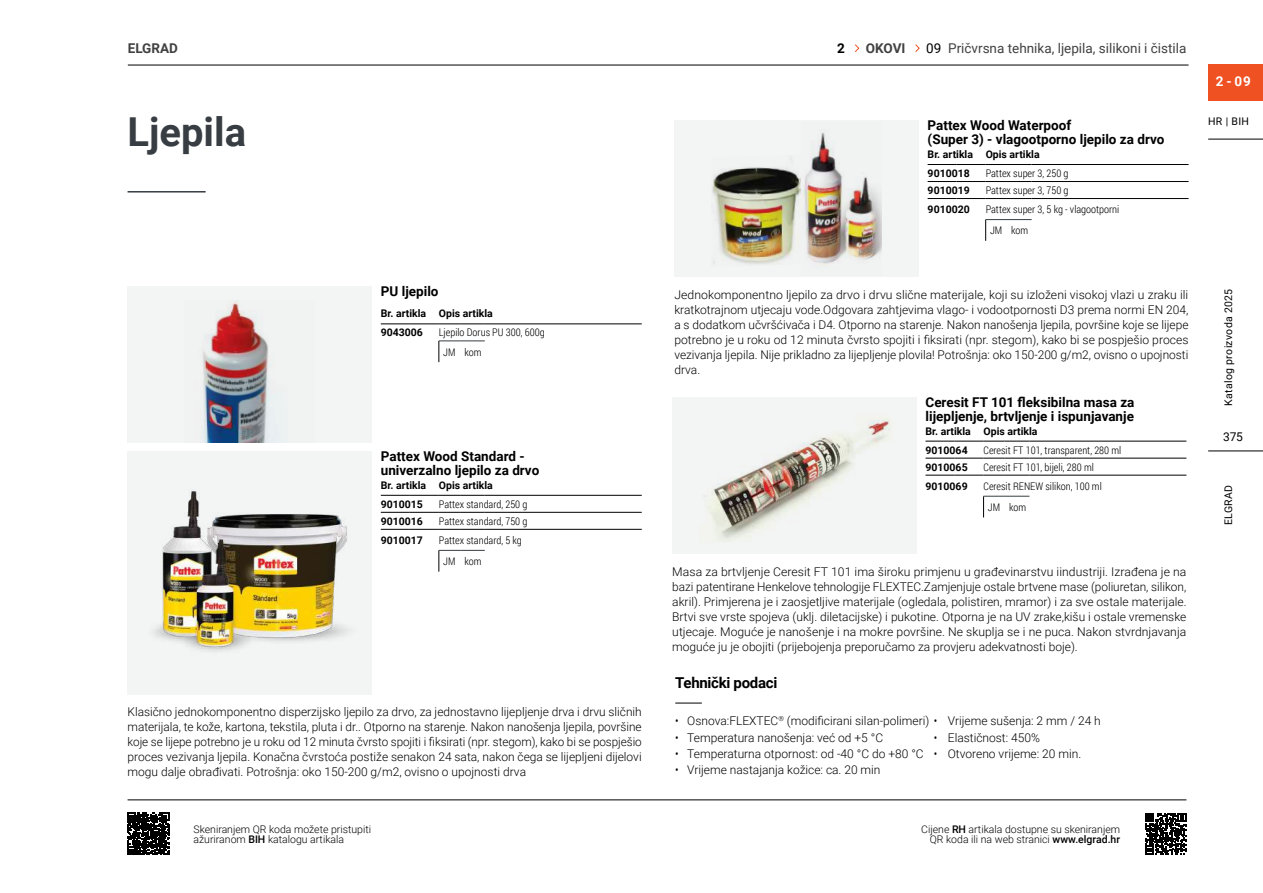
<style>
.page{position:relative;width:1263px;height:893px;background:#fff}
.page>*{position:absolute;margin:0;border:0;box-sizing:border-box;transform-origin:0 0}
.t1{font:700 39.9px "Roboto";color:#373d42}
.t2{font:700 15px "Roboto";letter-spacing:-.02em;color:#000}
.t3{font:700 13.5px/13.5px "Roboto";color:#000}
.t4{font:13.5px "Roboto";color:#414042}
.t5{font:700 13.5px "Roboto";color:#414042}
.t6{font:700 13.5px "Roboto";color:#fff}
.t7{font:300 12px/15px "Roboto";color:#000;text-align:justify}
.t8{font:300 12px/16.2px "Roboto Condensed";color:#000;text-align:justify}
.t9{font:12px "Roboto";color:#000}
.t10{font:300 10.5px/21.1px "Roboto Condensed";color:#000}
.t11{font:700 10.5px/18.9px "Roboto";color:#000}
.t12{font:300 10.5px/10.5px "Roboto";color:#000;text-align:right}
.t13{font:10.5px "Roboto";letter-spacing:.03em;color:#000}
.s1{color:#000}
.s2{font-weight:500}
.s3{font-family:"Roboto Condensed"}
</style>
<div class="page">
<svg style="left:855px;top:44px;width:5px;height:8px"></svg>
<svg style="left:915px;top:44px;width:5px;height:8px"></svg>
<hr style="left:1208px;top:139px;width:55px;height:1px;background:#000">
<hr style="left:1208px;top:451px;width:55px;height:1px;background:#000">
<div style="left:1208px;top:64px;width:55px;height:36px;background:#f05123"></div>
<hr style="left:128px;top:800px;width:1058px;height:1px;background:#000">
<svg style="left:1145px;top:813px;width:41px;height:41px"></svg>
<svg style="left:127px;top:813px;width:42px;height:42px;background:#242424"></svg>
<hr style="left:128px;top:65px;width:1060px;height:1px;background:#000">
<div style="left:128px;top:286px;width:244px;height:157px;background:#f3f4f4"></div>
<svg style="left:381px;top:324px;width:104px;height:1px"></svg>
<hr style="left:485px;top:324px;width:157px;height:1px;background:#000">
<svg style="left:439px;top:341px;width:46px;height:21px"></svg>
<img style="left:202px;top:301px;width:74px;height:142px">
<div style="left:672px;top:397px;width:244px;height:157px;background:#f3f4f4"></div>
<svg style="left:925px;top:441px;width:104px;height:1px"></svg>
<hr style="left:1029px;top:441px;width:157px;height:1px;background:#000">
<svg style="left:925px;top:458px;width:104px;height:1px"></svg>
<hr style="left:1029px;top:458px;width:157px;height:1px;background:#000">
<svg style="left:925px;top:475px;width:104px;height:1px"></svg>
<hr style="left:1029px;top:475px;width:157px;height:1px;background:#000">
<svg style="left:983px;top:496px;width:46px;height:21px"></svg>
<img style="left:704px;top:419px;width:187px;height:122px">
<div style="left:128px;top:451px;width:244px;height:243px;background:#f3f4f4"></div>
<svg style="left:381px;top:495px;width:104px;height:1px"></svg>
<hr style="left:485px;top:495px;width:157px;height:1px;background:#000">
<svg style="left:381px;top:512px;width:104px;height:1px"></svg>
<hr style="left:485px;top:512px;width:157px;height:1px;background:#000">
<svg style="left:381px;top:529px;width:104px;height:1px"></svg>
<hr style="left:485px;top:529px;width:157px;height:1px;background:#000">
<svg style="left:439px;top:550px;width:46px;height:22px"></svg>
<img style="left:154px;top:491px;width:195px;height:160px">
<div style="left:674px;top:120px;width:244px;height:157px;background:#f3f4f4"></div>
<svg style="left:928px;top:164px;width:103px;height:1px"></svg>
<hr style="left:1031px;top:164px;width:157px;height:1px;background:#000">
<svg style="left:928px;top:181px;width:103px;height:1px"></svg>
<hr style="left:1031px;top:181px;width:157px;height:1px;background:#000">
<svg style="left:928px;top:198px;width:103px;height:1px"></svg>
<hr style="left:1031px;top:198px;width:157px;height:1px;background:#000">
<svg style="left:985px;top:219px;width:46px;height:22px"></svg>
<img style="left:712px;top:158px;width:90px;height:106px">
<img style="left:803px;top:132px;width:79px;height:134px">
<hr style="left:128px;top:191px;width:78px;height:2px;background:#373d42">
<svg style="left:675px;top:703px;width:27px;height:1px"></svg>
<p class="t5" style="left:128px;top:38px;width:52px">ELGRAD</p>
<p class="t3" style="left:837px;top:41px;width:9px">2</p>
<p class="t5" style="left:866px;top:38px;width:41px">OKOVI</p>
<p class="t4" style="left:926px;top:38px;width:262px"><span class="s1">09</span> Pričvrsna tehnika, ljepila, silikoni i čistila</p>
<h1 class="t1" style="left:128px;top:103px;width:120px">Ljepila</h1>
<p class="t3" style="left:381px;top:284px;width:59px">PU ljepilo</p>
<p class="t11" style="left:381px;top:304px;width:114px">Br. artikla Opis artikla<br>9043006</p>
<p class="t10" style="left:443px;top:323px;width:103px;line-height:19.2px;text-indent:-4px">Ljepilo Dorus PU 300, 600g<br>JM kom</p>
<p class="t3" style="left:381px;top:449px;width:160px">Pattex Wood Standard - univerzalno ljepilo za drvo</p>
<p class="t11" style="left:381px;top:475px;width:114px">Br. artikla Opis artikla<br>9010015</p>
<p class="t10" style="left:439px;top:493px;width:90px">Pattex standard, 250 g</p>
<p class="t11" style="left:381px;top:511px;width:44px">9010016</p>
<p class="t10" style="left:439px;top:510px;width:90px">Pattex standard, 750 g</p>
<p class="t11" style="left:381px;top:530px;width:44px">9010017</p>
<p class="t10" style="left:443px;top:529px;width:80px;text-indent:-4px">Pattex standard, 5 kg<br>JM kom</p>
<p class="t7" style="left:128px;top:704px;width:516px">Klasično jednokomponentno disperzijsko ljepilo za drvo, za jednostavno lijepljenje drva i drvu sličnih materijala, te kože, kartona, tekstila, pluta i dr.. Otporno na starenje. Nakon nanošenja ljepila, površine koje se lijepe potrebno je u roku od 12 minuta čvrsto spojiti i fiksirati (npr. stegom), kako bi se pospješio proces vezivanja ljepila. Konačna čvrstoća postiže senakon 24 sata, nakon čega se lijepljeni dijelovi mogu dalje obrađivati. Potrošnja: oko 150-200 g/m2, ovisno o upojnosti drva</p>
<p class="t12" style="left:194px;top:823px;width:179px;text-align:left">Skeniranjem QR koda možete pristupiti ažuriranom <span class="s2">BIH</span> katalogu artikala</p>
<p class="t3" style="left:928px;top:118px;width:238px">Pattex Wood Waterpoof<br>(Super 3) - vlagootporno ljepilo za drvo</p>
<p class="t11" style="left:928px;top:145px;width:114px">Br. artikla Opis artikla<br>9010018</p>
<p class="t10" style="left:986px;top:162px;width:84px">Pattex super 3, 250 g</p>
<p class="t11" style="left:928px;top:180px;width:44px">9010019</p>
<p class="t10" style="left:986px;top:179px;width:84px">Pattex super 3, 750 g</p>
<p class="t11" style="left:928px;top:199px;width:44px">9010020</p>
<p class="t10" style="left:990px;top:198px;width:131px;text-indent:-4px">Pattex super 3, 5 kg - vlagootporni<br>JM kom</p>
<p class="t7" style="left:674px;top:287px;width:516px">Jednokomponentno ljepilo za drvo i drvu slične materijale, koji su izloženi visokoj vlazi u zraku ili kratkotrajnom utjecaju vode.Odgovara zahtjevima vlago- i vodootpornosti D3 prema normi EN 204, a s dodatkom učvršćivača i D4. Otporno na starenje. Nakon nanošenja ljepila, površine koje se lijepe potrebno je u roku od 12 minuta čvrsto spojiti i fiksirati (npr. stegom), kako bi se pospješio proces vezivanja ljepila. Nije prikladno za lijepljenje plovila! Potrošnja: oko 150-200 g/m2, ovisno o upojnosti drva.</p>
<p class="t3" style="left:925px;top:395px;width:210px">Ceresit FT 101 fleksibilna masa za lijepljenje, brtvljenje i ispunjavanje</p>
<p class="t11" style="left:925px;top:421px;width:114px">Br. artikla Opis artikla<br>9010064</p>
<p class="t10" style="left:983px;top:439px;width:139px">Ceresit FT 101, transparent, 280 ml</p>
<p class="t11" style="left:925px;top:457px;width:44px">9010065</p>
<p class="t10" style="left:983px;top:456px;width:112px">Ceresit FT 101, bijeli, 280 ml</p>
<p class="t11" style="left:925px;top:476px;width:44px">9010069</p>
<p class="t10" style="left:988px;top:475px;width:115px;text-indent:-4px">Ceresit RENEW silikon, 100 ml<br>JM kom</p>
<p class="t7" style="left:672px;top:563px;width:516px">Masa za brtvljenje Ceresit FT 101 ima široku primjenu u građevinarstvu iindustriji. Izrađena je na bazi patentirane Henkelove tehnologije FLEXTEC.Zamjenjuje ostale brtvene mase (poliuretan, silikon, akril). Primjerena je i zaosjetljive materijale (ogledala, polistiren, mramor) i za sve ostale materijale.<br>Brtvi sve vrste spojeva (uklj. diletacijske) i pukotine. Otporna je na UV zrake,kišu i ostale vremenske utjecaje. Moguće je nanošenje i na mokre površine. Ne skuplja se i ne puca. Nakon stvrdnjavanja moguće ju je obojiti (prijebojenja preporučamo za provjeru adekvatnosti boje).</p>
<p class="t2" style="left:675px;top:673px;width:104px">Tehnički podaci</p>
<p class="t8" style="left:675px;top:712px;width:5px">• • • •</p>
<p class="t7" style="left:687px;top:712px;width:252px;line-height:16.2px;text-align:left">Osnova:FLEXTEC<sup>®</sup> (modificirani silan-polimeri) <span class="s3">• </span>Temperatura nanošenja: već od +5 °C Temperaturna otpornost: od -40 °C do +80 °C Vrijeme nastajanja kožice: ca. 20 min</p>
<p class="t8" style="left:934px;top:729px;width:5px">• •</p>
<p class="t7" style="left:948px;top:712px;width:154px;line-height:16.2px;text-align:left">Vrijeme sušenja: 2 mm / 24 h<br>Elastičnost: 450%<br>Otvoreno vrijeme: 20 min.</p>
<p class="t12" style="left:921px;top:823px;width:200px">Cijene <span class="s2">RH</span> artikala dostupne su skeniranjem<br>QR koda ili na web stranici <span class="s2">www.elgrad.hr</span></p>
<p class="t6" style="left:1216px;top:71px;width:37px">2 - 09</p>
<p class="t13" style="left:1208px;top:114px;width:42px">HR | BIH</p>
<p class="t13" style="left:1221px;top:406px;width:118px;rotate:-90deg">Katalog proizvoda 2025</p>
<p class="t9" style="left:1223px;top:428px;width:21px">375</p>
<p class="t13" style="left:1221px;top:525px;width:42px;rotate:-90deg">ELGRAD</p>
</div>
